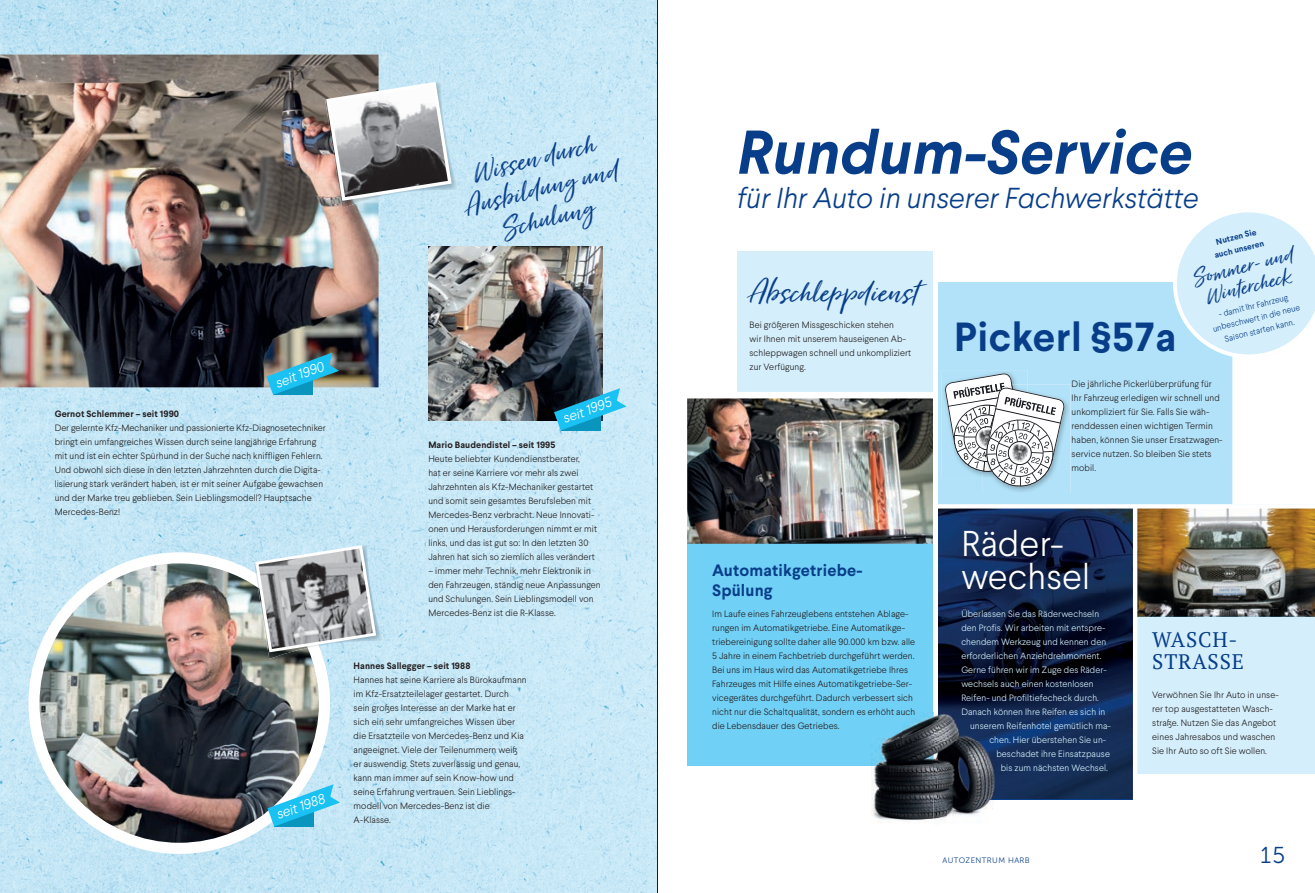
<style>
.page{position:relative;width:1315px;height:893px;background:#fff}
.page>*{position:absolute;margin:0;border:0;box-sizing:border-box;transform-origin:0 0}
.t1{font:italic 700 61.6px "Larsseit";color:#083e89}
.t2{font:700 40.6px "Larsseit";letter-spacing:.01em;color:#083e89}
.t3{font:37.19px "Just Lovely Slanted Wide";color:#083e89}
.t4{font:300 35.88px/33.2px "Larsseit";letter-spacing:.01em;color:#fff}
.t5{font:34.04px/30.6px "Just Lovely Slanted Wide";color:#083e89;text-align:center}
.t6{font:italic 300 28.88px "Larsseit";color:#083e89}
.t7{font:26.43px/20.6px "Just Lovely Slanted Wide";color:#083e89}
.t8{font:22.93px "Museo Sans 300";color:#083e89}
.t9{font:21px/21.9px "PT Serif";letter-spacing:.04em;color:#083e89}
.t10{font:700 16.45px/19.8px "Larsseit";letter-spacing:.01em;color:#083e89}
.t11{font:italic 300 13.91px "Larsseit";color:#fff}
.t12{font:300 9.19px/14px "Larsseit";letter-spacing:.01em;color:#231f20}
.t13{font:300 9.19px "Larsseit";letter-spacing:.01em;color:#d4effb}
.t14{font:700 9.19px "Larsseit";letter-spacing:.01em;color:#231f20}
.t15{font:300 8.4px/12.9px "Larsseit";color:#083e89;text-align:center}
.t16{font:700 8.4px/12.9px "Larsseit";color:#083e89;text-align:center}
.t17{font:7.88px "Museo Sans 300";letter-spacing:.05em;color:#083e89}
</style>
<div class="page">
<div style="left:1135px;top:504px;width:180px;height:270px;background:#d4effb"></div>
<img style="left:1137px;top:509px;width:178px;height:108px">
<div style="left:687px;top:396px;width:249px;height:369px;background:#71d0f6"></div>
<img style="left:687px;top:398px;width:246px;height:146px">
<img style="left:470px;top:0;width:187px;height:739px">
<img style="left:313px;top:739px;width:344px;height:154px">
<img style="left:376px;top:0;width:94px;height:92px">
<img style="left:438px;top:92px;width:32px;height:647px">
<img style="left:376px;top:203px;width:62px;height:536px">
<img style="left:0;top:0;width:376px;height:55px">
<img style="left:0;top:387px;width:376px;height:167px">
<img style="left:344px;top:654px;width:32px;height:85px">
<img style="left:322px;top:654px;width:22px;height:85px">
<img style="left:206px;top:554px;width:47px;height:9px">
<img style="left:282px;top:843px;width:31px;height:50px">
<img style="left:251px;top:843px;width:31px;height:50px">
<img style="left:0;top:832px;width:251px;height:61px">
<img style="left:0;top:554px;width:152px;height:31px">
<img style="left:0;top:801px;width:40px;height:31px">
<img style="left:0;top:585px;width:40px;height:31px">
<img style="left:0;top:770px;width:40px;height:31px">
<img style="left:0;top:616px;width:40px;height:61px">
<img style="left:0;top:709px;width:40px;height:61px">
<img style="left:0;top:677px;width:30px;height:32px">
<img style="left:0;top:55px;width:378px;height:332px">
<svg style="left:266px;top:353px;width:73px;height:42px"></svg>
<img style="left:938px;top:509px;width:169px;height:172px">
<img style="left:1107px;top:509px;width:26px;height:289px">
<img style="left:938px;top:681px;width:140px;height:59px">
<img style="left:1078px;top:681px;width:29px;height:117px">
<img style="left:998px;top:740px;width:81px;height:58px">
<div style="left:938px;top:282px;width:294px;height:222px;background:#b2e2f9"></div>
<div style="left:28px;top:552px;width:302px;height:302px;background:#fff;border-radius:50%"></div>
<img style="left:40px;top:563px;width:279px;height:280px">
<img style="left:428px;top:247px;width:175px;height:173px">
<svg style="left:554px;top:388px;width:72px;height:42px"></svg>
<div style="left:936px;top:504px;width:379px;height:5px;background:#fff"></div>
<hr style="left:1133px;top:505px;width:4px;height:311px;background:#fff">
<div style="left:737px;top:252px;width:199px;height:143px;background:#d4effb"></div>
<div style="left:933px;top:215px;width:5px;height:629px;background:#fff"></div>
<hr style="left:680px;top:392px;width:256px;height:4px;background:#fff">
<hr style="left:680px;top:394px;width:256px;height:4px;background:#fff">
<img style="left:453px;top:81px;width:5px;height:116px">
<img style="left:337px;top:203px;width:41px;height:5px">
<svg style="left:324px;top:80px;width:129px;height:123px"></svg>
<img style="left:378px;top:544px;width:5px;height:102px">
<img style="left:258px;top:654px;width:50px;height:5px">
<svg style="left:253px;top:543px;width:125px;height:111px"></svg>
<svg style="left:267px;top:784px;width:73px;height:42px"></svg>
<img style="left:872px;top:716px;width:61px;height:79px">
<img style="left:872px;top:795px;width:76px;height:28px">
<img style="left:948px;top:800px;width:45px;height:16px">
<img style="left:938px;top:712px;width:60px;height:88px">
<img style="left:933px;top:712px;width:5px;height:111px">
<svg style="left:1173px;top:212px;width:142px;height:146px"></svg>
<img style="left:941px;top:370px;width:86px;height:108px">
<img style="left:983px;top:384px;width:87px;height:109px">
<svg style="left:944px;top:373px;width:121px;height:117px"></svg>
<hr style="left:657px;top:0;width:1px;height:893px;background:#1a1c21">
<h3 class="t5" style="left:454px;top:165px;width:159px;rotate:-14deg">Wiss en durch<br>Ausbildung und<br>Schulung</h3>
<h3 class="t11" style="left:273px;top:375px;width:52px;rotate:-20deg">seit 1990</h3>
<p class="t14" style="left:55px;top:408px;width:126px">Gernot Schlemmer – seit 1990</p>
<p class="t12" style="left:55px;top:421px;width:273px">Der gelernte Kfz-Mechaniker und passionierte Kfz-Diagnosetechniker bringt ein umfangreiches Wissen durch seine langjährige Erfahrung mit und ist ein echter Spürhund in der Suche nach kniffligen Fehlern.<br>Und obwohl sich diese in den letzten Jahrzehnten durch die Digita&shy;lisierung stark verändert haben, ist er mit seiner Aufgabe gewachsen und der Marke treu geblieben. Sein Lieblingsmodell? Hauptsache Mercedes-Benz!</p>
<h3 class="t11" style="left:274px;top:806px;width:52px;rotate:-20deg">seit 1988</h3>
<h3 class="t11" style="left:560px;top:410px;width:52px;rotate:-20deg">seit 1995</h3>
<p class="t14" style="left:428px;top:439px;width:128px">Mario Baudendistel – seit 1995</p>
<p class="t12" style="left:428px;top:452px;width:170px">Heute beliebter Kundendienstberater,<br>hat er seine Karriere vor mehr als zwei Jahrzehnten als Kfz-Mechaniker gestartet und somit sein gesamtes Berufsleben mit Mercedes-Benz verbracht. Neue Innovati&shy;onen und Herausforderungen nimmt er mit links, und das ist gut so: In den letzten 30<br>Jahren hat sich so ziemlich alles verändert</p>
<p class="t12" style="left:428px;top:564px;width:174px">– immer mehr Technik, mehr Elektronik in den Fahrzeugen, ständig neue Anpassungen und Schulungen. Sein Lieblingsmodell von Mercedes-Benz ist die R-Klasse.</p>
<p class="t14" style="left:354px;top:660px;width:118px">Hannes Sallegger – seit 1988</p>
<p class="t12" style="left:354px;top:673px;width:174px">Hannes hat seine Karriere als Bürokaufmann im Kfz-Ersatzteilelager gestartet. Durch sein großes Interesse an der Marke hat er sich ein sehr umfangreiches Wissen über die Ersatzteile von Mercedes-Benz und Kia angeeignet. Viele der Teilenummern weiß er auswendig. Stets zuverlässig und genau, kann man immer auf sein Know-how und seine Erfahrung vertrauen. Sein Lieblings&shy;modell von Mercedes-Benz ist die A-Klasse.</p>
<h1 class="t1" style="left:737px;top:112px;width:457px">Rundum-Service</h1>
<h3 class="t6" style="left:737px;top:180px;width:463px">für Ihr Auto in unserer Fachwerkstätte</h3>
<h3 class="t3" style="left:748px;top:269px;width:171px">Abschleppdienst</h3>
<p class="t12" style="left:749px;top:318px;width:163px">Bei größeren Missgeschicken stehen<br>wir Ihnen mit unserem hauseigenen Ab&shy;schleppwagen schnell und unkompliziert zur Verfügung.</p>
<h3 class="t10" style="left:712px;top:560px;width:152px">Automatikgetriebe-<br>Spülung</h3>
<p class="t12" style="left:712px;top:607px;width:205px">Im Laufe eines Fahrzeuglebens entstehen Ablage&shy;rungen im Automatikgetriebe. Eine Automatikge&shy;triebereinigung sollte daher alle 90.000 km bzw. alle 5 Jahre in einem Fachbetrieb durchgeführt werden.<br>Bei uns im Haus wird das Automatikgetriebe Ihres Fahrzeuges mit Hilfe eines Automatikgetriebe-Ser&shy;vicegerätes durchgeführt. Dadurch verbessert sich nicht nur die Schaltqualität, sondern es erhöht auch die Lebensdauer des Getriebes.</p>
<h2 class="t2" style="left:954px;top:310px;width:223px">Pickerl §57a</h2>
<p class="t16" style="left:1210px;top:237px;width:52px;rotate:-14deg">Nutzen Sie auch unseren</p>
<h3 class="t7" style="left:1191px;top:270px;width:104px;rotate:-14deg">Sommer- und<br>Wintercheck</h3>
<p class="t15" style="left:1208px;top:310px;width:91px;rotate:-14deg">- damit Ihr Fahrzeug unbeschwert in die neue<br>Saison starten kann.</p>
<p class="t12" style="left:1071px;top:377px;width:152px">Die jährliche Pickerlüberprüfung für Ihr Fahrzeug erledigen wir schnell und unkompliziert für Sie. Falls Sie wäh&shy;renddessen einen wichtigen Termin haben, können Sie unser Ersatzwagen&shy;service nutzen. So bleiben Sie stets mobil.</p>
<h3 class="t4" style="left:961px;top:526px;width:130px">Räder&shy;wechsel</h3>
<p class="t13" style="left:961px;top:608px;width:139px">Überlassen Sie das Räderwechseln</p>
<p class="t13" style="left:961px;top:622px;width:146px">den Profis. Wir arbeiten mit entspre-</p>
<p class="t13" style="left:961px;top:636px;width:146px">chendem Werkzeug und kennen den</p>
<p class="t13" style="left:961px;top:650px;width:142px">erforderlichen Anziehdrehmoment.</p>
<p class="t13" style="left:961px;top:664px;width:147px">Gerne führen wir im Zuge des Räder-</p>
<p class="t13" style="left:961px;top:678px;width:134px">wechsels auch einen kostenlosen</p>
<p class="t13" style="left:961px;top:692px;width:139px">Reifen- und Profiltiefecheck durch.</p>
<p class="t13" style="left:961px;top:706px;width:145px">Danach können Ihre Reifen es sich in</p>
<p class="t13" style="left:970px;top:720px;width:142px">unserem Reifenhotel gemütlich ma-</p>
<p class="t13" style="left:989px;top:734px;width:118px">chen. Hier überstehen Sie un-</p>
<p class="t13" style="left:996px;top:748px;width:115px">beschadet ihre Einsatzpause</p>
<p class="t13" style="left:1000px;top:762px;width:109px">bis zum nächsten Wechsel.</p>
<h3 class="t9" style="left:1152px;top:629px;width:93px">WASCH-<br>STRASSE</h3>
<p class="t12" style="left:1152px;top:687px;width:128px">Verwöhnen Sie Ihr Auto in unse&shy;rer top ausgestatteten Wasch&shy;straße. Nutzen Sie das Angebot eines Jahresabos und waschen<br>Sie Ihr Auto so oft Sie wollen.</p>
<p class="t17" style="left:942px;top:856px;width:89px">AUTOZENTRUM HARB</p>
<h3 class="t8" style="left:1260px;top:843px;width:26px">15</h3>
</div>
